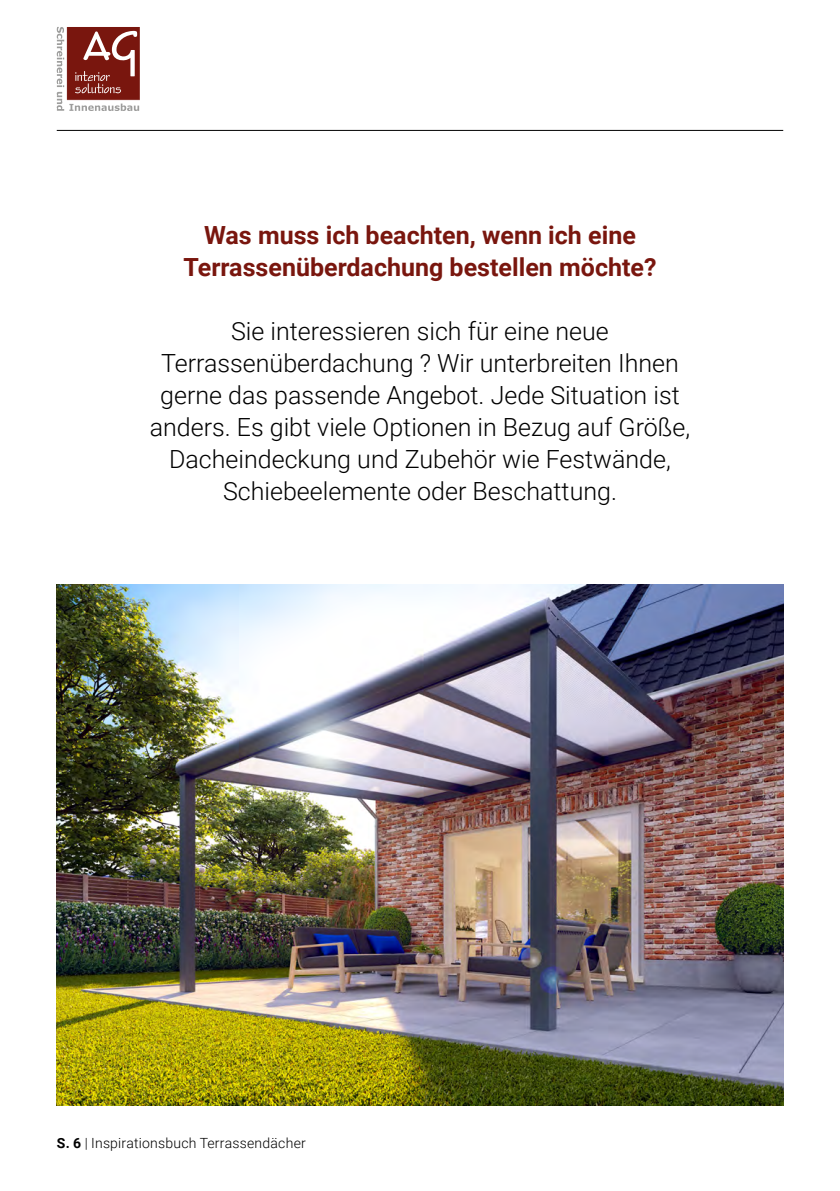
<style>
.page{position:relative;width:840px;height:1191px;background:#fff}
.page>*{position:absolute;margin:0;border:0;box-sizing:border-box;transform-origin:0 0}
.t1{font:300 25px/32px "Roboto";color:#000;text-align:center}
.t2{font:700 25px/32px "Roboto";color:#79160e;text-align:center}
.t3{font:300 14px "Roboto";letter-spacing:.015em;color:#000}
.s1{font-weight:700}
</style>
<div class="page">
<img style="left:57px;top:584px;width:725px;height:522px">
<hr style="left:57px;top:130px;width:725px;height:1px;background:#000">
<svg style="left:57px;top:27px;width:83px;height:84px"></svg>
<p class="t2" style="left:183px;top:218px;width:474px">Was muss ich beachten, wenn ich eine<br>Terrassenüberdachung bestellen möchte?</p>
<p class="t1" style="left:150px;top:314px;width:542px">Sie interessieren sich für eine neue Terrassenüberdachung ? Wir unterbreiten Ihnen gerne das passende Angebot. Jede Situation ist anders. Es gibt viele Optionen in Bezug auf Größe, Dacheindeckung und Zubehör wie Festwände, Schiebeelemente oder Beschattung.</p>
<p class="t3" style="left:57px;top:1132px;width:250px"><span class="s1">S. 6</span> | Inspirationsbuch Terrassendächer</p>
</div>
